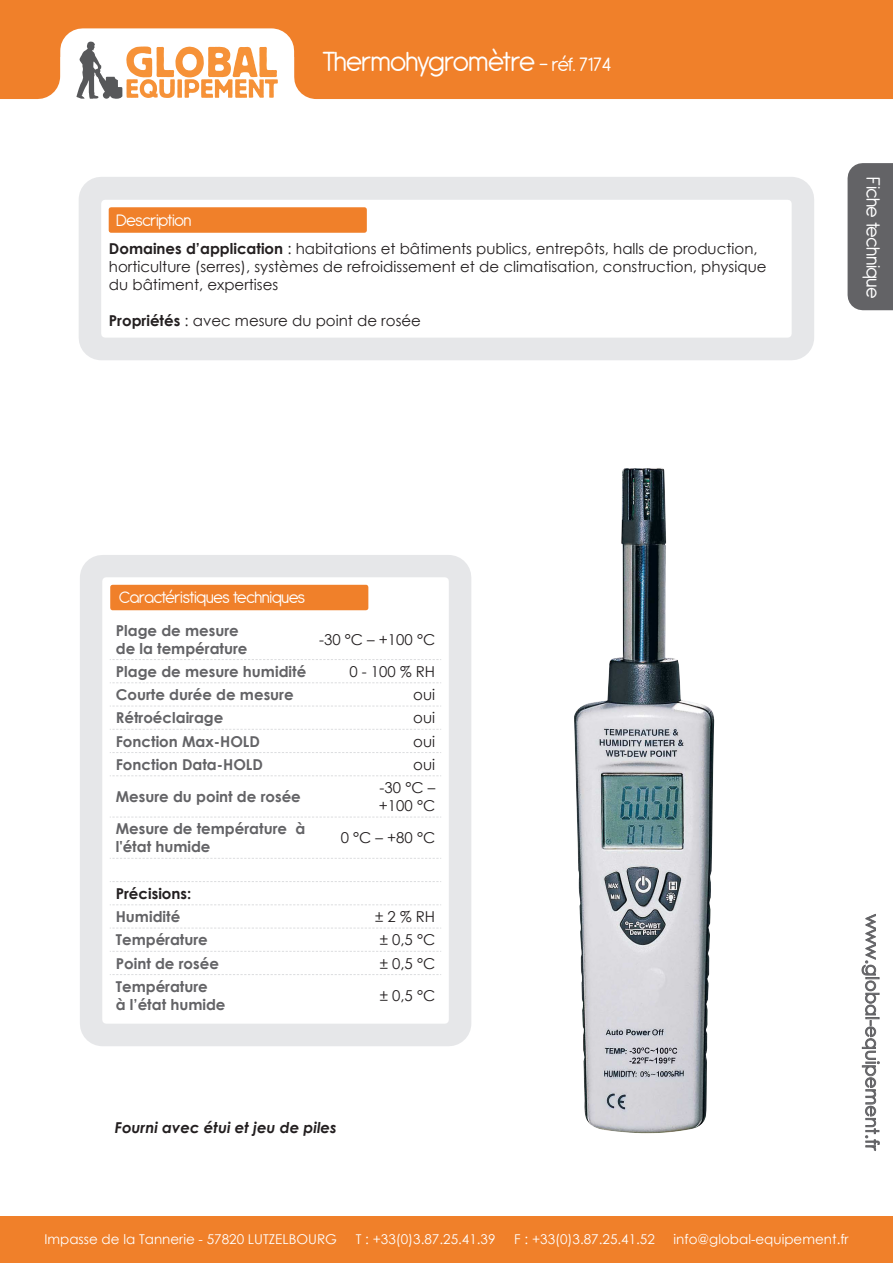
<style>
.page{position:relative;width:893px;height:1263px;background:#fff}
.page>*{position:absolute;margin:0;border:0;box-sizing:border-box;transform-origin:0 0}
.t1{font:30px "Antipasto";letter-spacing:-.04em;color:#fff}
.t2{font:21px "Antipasto";letter-spacing:-.04em;color:#fff}
.t3{font:18px "Antipasto";letter-spacing:-.04em;color:#fff}
.t4{font:18px "Century Gothic";color:#636366}
.t5{font:15px/18px "Century Gothic";color:#231f20}
.t6{font:700 15px/18px "Century Gothic";color:#636366}
.t7{font:italic 700 15px "Century Gothic";color:#231f20}
.t8{font:700 15px "Century Gothic";color:#231f20}
.t9{font:13.5px "Century Gothic";color:#fff}
.s1{font-size:21px}
.s2{font-weight:700}
</style>
<div class="page">
<div style="left:0;top:1216px;width:893px;height:47px;background:#f0802a"></div>
<div style="left:0;top:0;width:893px;height:56px;background:#f0802a"></div>
<div style="left:294px;top:50px;width:599px;height:49px;background:#f0802a"></div>
<div style="left:60px;top:28px;width:234px;height:110px;border:45px solid #fff"></div>
<div style="left:0;top:56px;width:60px;height:43px;background:#f0802a"></div>
<svg style="left:76px;top:41px;width:202px;height:58px"></svg>
<svg style="left:861px;top:913px;width:19px;height:238px"></svg>
<div style="left:79px;top:177px;width:735px;height:183px;background:#e6e7e9"></div>
<div style="left:101px;top:200px;width:691px;height:138px;background:#fff"></div>
<div style="left:109px;top:207px;width:258px;height:26px;background:#f0802a;border:4px solid #f0802a"></div>
<div style="left:848px;top:163px;width:45px;height:147px;background:#636366"></div>
<div style="left:80px;top:555px;width:391px;height:491px;background:#e6e7e9"></div>
<div style="left:102px;top:577px;width:347px;height:447px;background:#fff"></div>
<div style="left:110px;top:585px;width:258px;height:25px;background:#f0802a"></div>
<svg style="left:110px;top:659px;width:331px;height:1px"></svg>
<svg style="left:110px;top:682px;width:331px;height:1px"></svg>
<svg style="left:110px;top:706px;width:331px;height:1px"></svg>
<svg style="left:110px;top:729px;width:331px;height:1px"></svg>
<svg style="left:110px;top:752px;width:331px;height:1px"></svg>
<svg style="left:110px;top:775px;width:331px;height:1px"></svg>
<svg style="left:110px;top:817px;width:331px;height:1px"></svg>
<svg style="left:110px;top:858px;width:331px;height:1px"></svg>
<svg style="left:110px;top:881px;width:331px;height:1px"></svg>
<svg style="left:110px;top:904px;width:331px;height:1px"></svg>
<svg style="left:110px;top:928px;width:331px;height:1px"></svg>
<svg style="left:110px;top:951px;width:331px;height:1px"></svg>
<svg style="left:110px;top:974px;width:331px;height:1px"></svg>
<img style="left:574px;top:468px;width:141px;height:666px">
<p class="t1" style="left:322px;top:45px;width:291px">Thermohygromètre <span class="s1">- réf. 7174</span></p>
<p class="t3" style="left:116px;top:210px;width:77px">Description</p>
<p class="t5" style="left:109px;top:239px;width:659px"><span class="s2">Domaines d’application</span> : habitations et bâtiments publics, entrepôts, halls de production, horticulture (serres), systèmes de refroidissement et de climatisation, construction, physique du bâtiment, expertises</p>
<p class="t5" style="left:109px;top:311px;width:314px"><span class="s2">Propriétés</span> : avec mesure du point de rosée</p>
<p class="t2" style="left:885px;top:177px;width:123px;rotate:90deg">Fiche technique</p>
<p class="t3" style="left:119px;top:587px;width:188px">Caractéristiques techniques</p>
<p class="t6" style="left:116px;top:620px;width:133px">Plage de mesure de la température</p>
<p class="t5" style="left:319px;top:630px;width:118px">-30 °C – +100 °C</p>
<p class="t6" style="left:116px;top:662px;width:192px">Plage de mesure humidité</p>
<p class="t5" style="left:349px;top:662px;width:87px">0 - 100 % RH</p>
<p class="t6" style="left:116px;top:685px;width:179px">Courte durée de mesure</p>
<p class="t5" style="left:413px;top:685px;width:23px">oui</p>
<p class="t6" style="left:116px;top:708px;width:109px">Rétroéclairage</p>
<p class="t5" style="left:413px;top:709px;width:23px">oui</p>
<p class="t6" style="left:116px;top:731px;width:146px">Fonction Max-HOLD</p>
<p class="t5" style="left:413px;top:732px;width:23px">oui</p>
<p class="t6" style="left:116px;top:755px;width:149px">Fonction Data-HOLD</p>
<p class="t5" style="left:413px;top:755px;width:23px">oui</p>
<p class="t6" style="left:116px;top:787px;width:187px">Mesure du point de rosée</p>
<p class="t5" style="left:379px;top:778px;width:58px">-30 °C – +100 °C</p>
<p class="t6" style="left:116px;top:819px;width:191px">Mesure de température à l'état humide</p>
<p class="t5" style="left:341px;top:829px;width:96px">0 °C – +80 °C</p>
<p class="t8" style="left:116px;top:882px;width:77px">Précisions:</p>
<p class="t6" style="left:116px;top:907px;width:66px">Humidité</p>
<p class="t5" style="left:375px;top:907px;width:61px">± 2 % RH</p>
<p class="t6" style="left:116px;top:930px;width:94px">Température</p>
<p class="t5" style="left:380px;top:931px;width:57px">± 0,5 °C</p>
<p class="t6" style="left:116px;top:953px;width:105px">Point de rosée</p>
<p class="t5" style="left:380px;top:954px;width:57px">± 0,5 °C</p>
<p class="t6" style="left:116px;top:977px;width:94px">Température</p>
<p class="t6" style="left:116px;top:995px;width:111px">à l’état humide</p>
<p class="t5" style="left:380px;top:986px;width:57px">± 0,5 °C</p>
<p class="t7" style="left:115px;top:1116px;width:224px">Fourni avec étui et jeu de piles</p>
<p class="t4" style="left:885px;top:914px;width:238px;rotate:90deg">www.global-equipement.fr</p>
<p class="t9" style="left:45px;top:1229px;width:294px">Impasse de la Tannerie - 57820 LUTZELBOURG</p>
<p class="t9" style="left:356px;top:1229px;width:141px">T : +33(0)3.87.25.41.39</p>
<p class="t9" style="left:514px;top:1229px;width:142px">F : +33(0)3.87.25.41.52</p>
<p class="t9" style="left:674px;top:1229px;width:177px">info@global-equipement.fr</p>
</div>
